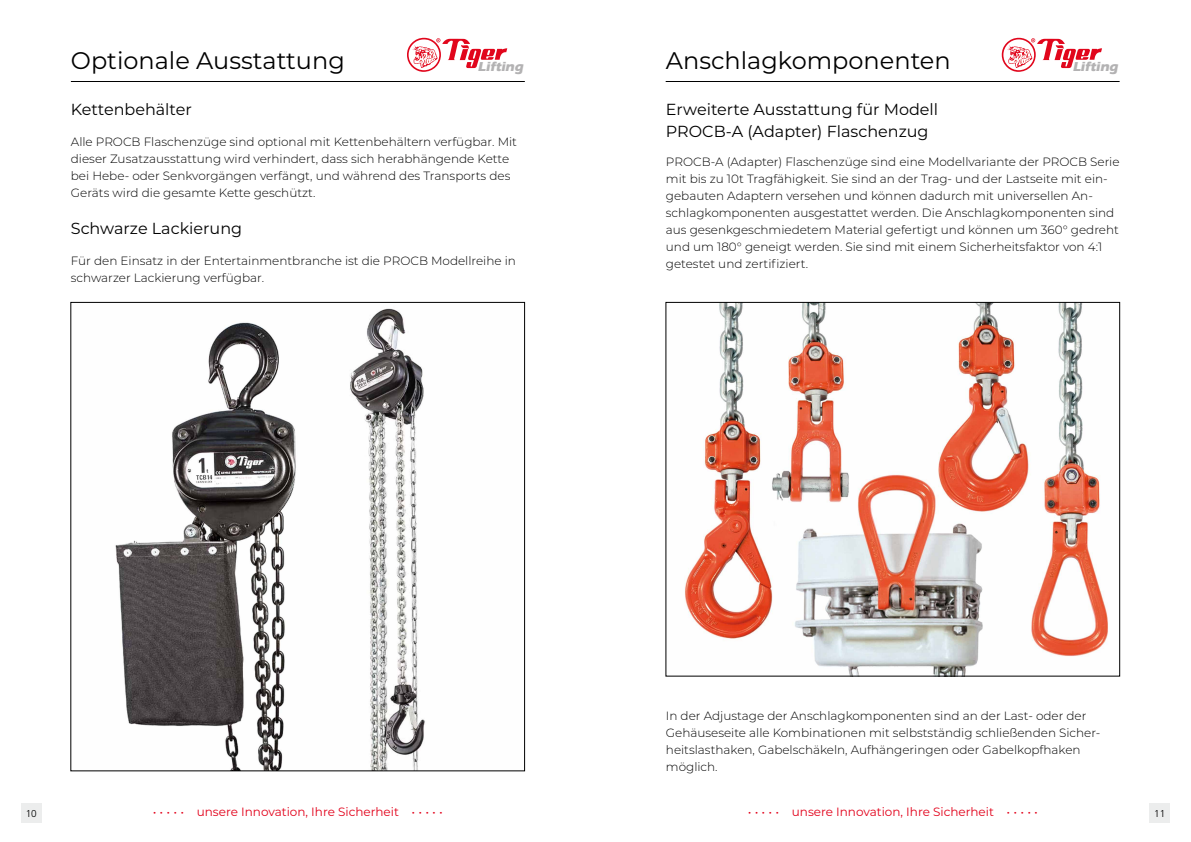
<style>
.page{position:relative;width:1191px;height:842px;background:#fff}
.page>*{position:absolute;margin:0;border:0;box-sizing:border-box;transform-origin:0 0}
.t1{font:24px "Montserrat";color:#000}
.t2{font:16px/22px "Montserrat";color:#000}
.t3{font:700 13.5px "Eras ITC";color:#b3b2b3}
.t4{font:300 12px/17px "Montserrat";color:#000}
.t5{font:12px "Montserrat";color:#e2001a}
.t6{font:300 10px "Frutiger";color:#000}
</style>
<div class="page">
<img style="left:684px;top:304px;width:424px;height:370px">
<img style="left:115px;top:308px;width:310px;height:461px">
<div style="left:21px;top:803px;width:21px;height:19px;background:#eceded"></div>
<svg style="left:407px;top:38px;width:100px;height:34px"></svg>
<hr style="left:71px;top:81px;width:454px;height:1px;background:#000">
<div style="left:1149px;top:803px;width:21px;height:19px;background:#eceded"></div>
<svg style="left:1001px;top:38px;width:101px;height:34px"></svg>
<hr style="left:665px;top:81px;width:454px;height:1px;background:#000">
<h1 class="t1" style="left:71px;top:44px;width:275px">Optionale Ausstattung</h1>
<h1 class="t1" style="left:666px;top:44px;width:286px">Anschlagkomponenten</h1>
<h2 class="t2" style="left:666px;top:97px;width:274px">Erweiterte Ausstattung für Modell<br>PROCB-A (Adapter) Flaschenzug</h2>
<p class="t4" style="left:666px;top:153px;width:455px">PROCB-A (Adapter) Flaschenzüge sind eine Modellvariante der PROCB Serie mit bis zu 10t Tragfähigkeit. Sie sind an der Trag- und der Lastseite mit ein&shy;gebauten Adaptern versehen und können dadurch mit universellen An&shy;schlagkomponenten ausgestattet werden. Die Anschlagkomponenten sind aus gesenkgeschmiedetem Material gefertigt und können um 360° gedreht und um 180° geneigt werden. Sie sind mit einem Sicherheitsfaktor von 4:1 getestet und zertifiziert.</p>
<p class="t3" style="left:478px;top:58px;width:49px">Lifting</p>
<p class="t3" style="left:1072px;top:58px;width:49px">Lifting</p>
<h2 class="t2" style="left:71px;top:97px;width:123px">Kettenbehälter</h2>
<p class="t4" style="left:71px;top:133px;width:448px">Alle PROCB Flaschenzüge sind optional mit Kettenbehältern verfügbar. Mit dieser Zusatzausstattung wird verhindert, dass sich herabhängende Kette bei Hebe- oder Senkvorgängen verfängt, und während des Transports des Geräts wird die gesamte Kette geschützt.</p>
<h2 class="t2" style="left:71px;top:217px;width:173px">Schwarze Lackierung</h2>
<p class="t4" style="left:71px;top:252px;width:446px">Für den Einsatz in der Entertainmentbranche ist die PROCB Modellreihe in schwarzer Lackierung verfügbar.</p>
<p class="t6" style="left:26px;top:807px;width:13px">10</p>
<p class="t4" style="left:666px;top:706px;width:436px">In der Adjustage der Anschlagkomponenten sind an der Last- oder der Gehäuseseite alle Kombinationen mit selbstständig schließenden Sicher&shy;heitslasthaken, Gabelschäkeln, Aufhängeringen oder Gabelkopfhaken möglich.</p>
<p class="t5" style="left:153px;top:803px;width:292px">• • • • • unsere Innovation, Ihre Sicherheit • • • • •</p>
<p class="t6" style="left:1154px;top:807px;width:13px">11</p>
<p class="t5" style="left:747px;top:803px;width:292px">• • • • • unsere Innovation, Ihre Sicherheit • • • • •</p>
</div>
